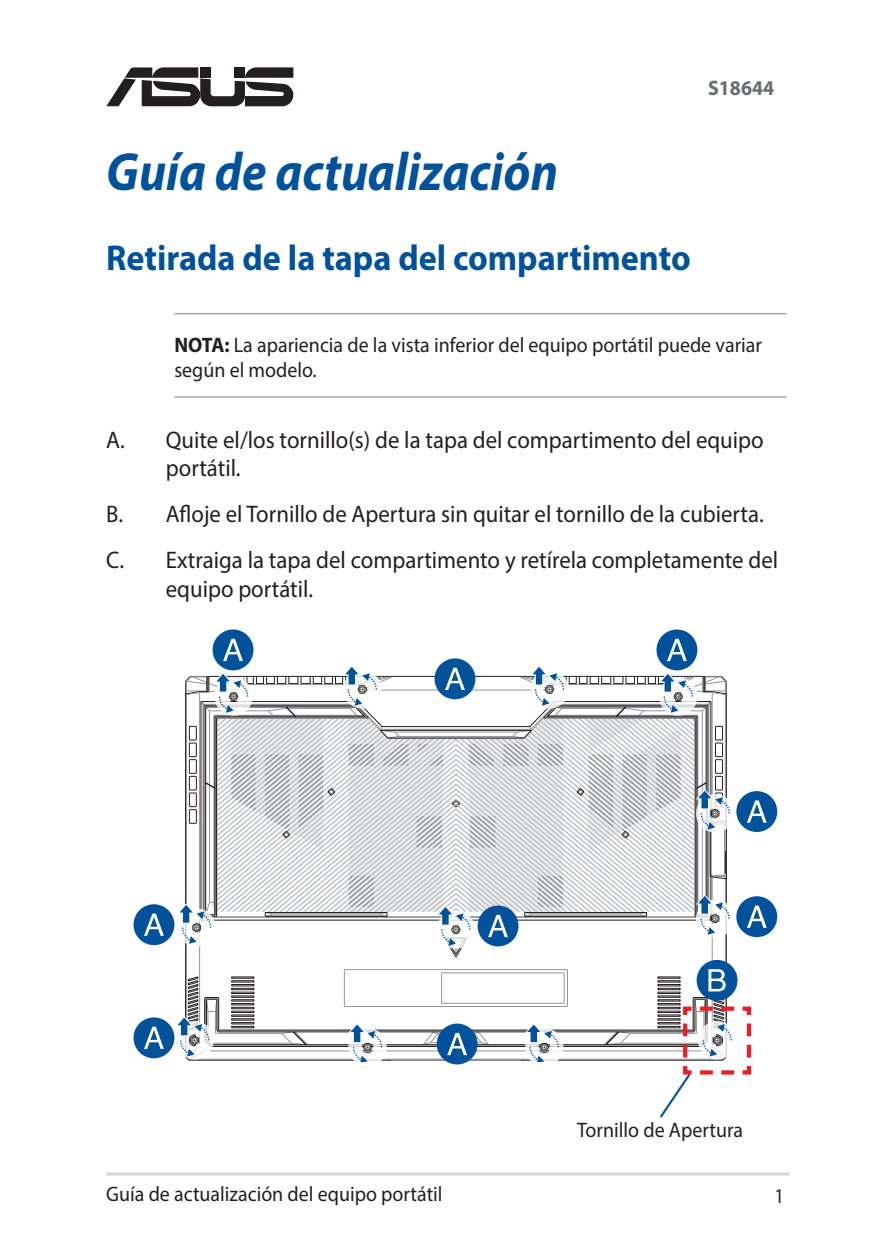
<style>
.page{position:relative;width:893px;height:1259px;background:#fff}
.page>*{position:absolute;margin:0;border:0;box-sizing:border-box;transform-origin:0 0}
.t1{font:italic 700 54px "Myriad Pro";color:#01529a;scale:.9 1}
.t2{font:700 36px "Myriad Pro";color:#01529a;scale:.95 1}
.t3{font:24px/28.8px "Myriad Pro";color:#231f20;scale:.95 1}
.t4{font:21px/25.2px "Myriad Pro";color:#231f20;scale:.95 1}
.t5{font:700 21px "Myriad Pro";color:#6c6d70;scale:.95 1}
.t6{font:21px "Myriad Pro";color:#231f20;scale:.9 1}
.s1{font-weight:700}
</style>
<div class="page">
<hr style="left:106px;top:1172px;width:683px;height:3px;background:#d8d8d8">
<div style="left:696px;top:899px;width:38px;height:38px;border:13px solid #fff;border-radius:50%"></div>
<div style="left:696px;top:794px;width:38px;height:38px;border:13px solid #fff;border-radius:50%"></div>
<div style="left:134px;top:904px;width:40px;height:41px;background:#01529a;border-radius:50%"></div>
<svg style="left:144px;top:913px;width:20px;height:23px"></svg>
<div style="left:697px;top:960px;width:40px;height:40px;background:#01529a;border-radius:50%"></div>
<div style="left:213px;top:629px;width:40px;height:41px;background:#01529a;border-radius:50%"></div>
<div style="left:656px;top:629px;width:41px;height:41px;background:#01529a;border-radius:50%"></div>
<div style="left:736px;top:791px;width:41px;height:41px;background:#01529a;border-radius:50%"></div>
<svg style="left:747px;top:800px;width:20px;height:22px"></svg>
<div style="left:134px;top:1017px;width:40px;height:41px;background:#01529a;border-radius:50%"></div>
<svg style="left:144px;top:1026px;width:20px;height:23px"></svg>
<svg style="left:179px;top:639px;width:551px;height:319px"></svg>
<svg style="left:177px;top:969px;width:575px;height:149px"></svg>
<div style="left:736px;top:896px;width:41px;height:41px;background:#01529a;border-radius:50%"></div>
<svg style="left:747px;top:905px;width:20px;height:23px"></svg>
<hr style="left:174px;top:313px;width:613px;height:1px;background:#a8a9ad">
<hr style="left:174px;top:396px;width:613px;height:2px;background:#a8a9ad">
<svg style="left:106px;top:67px;width:187px;height:39px"></svg>
<p class="t5" style="left:708px;top:74px;width:71px">S18644</p>
<h1 class="t1" style="left:106px;top:137px;width:503px">Guía de actualización</h1>
<h2 class="t2" style="left:106px;top:235px;width:617px">Retirada de la tapa del compartimento</h2>
<p class="t4" style="left:174px;top:332px;width:620px"><span class="s1">NOTA:</span> La apariencia de la vista inferior del equipo portátil puede variar según el modelo.</p>
<p class="t3" style="left:166px;top:425px;width:631px;text-indent:-60px">A. Quite el/los tornillo(s) de la tapa del compartimento del equipo portátil.</p>
<p class="t3" style="left:106px;top:491px;width:709px;line-height:45.9px">B. Afloje el Tornillo de Apertura sin quitar el tornillo de la cubierta.<br>C. Extraiga la tapa del compartimento y retírela completamente del</p>
<p class="t3" style="left:166px;top:574px;width:156px">equipo portátil.</p>
<p class="t4" style="left:577px;top:1117px;width:176px">Tornillo de Apertura</p>
<p class="t4" style="left:106px;top:1180px;width:356px">Guía de actualización del equipo portátil</p>
<p class="t6" style="left:775px;top:1182px;width:12px">1</p>
</div>
